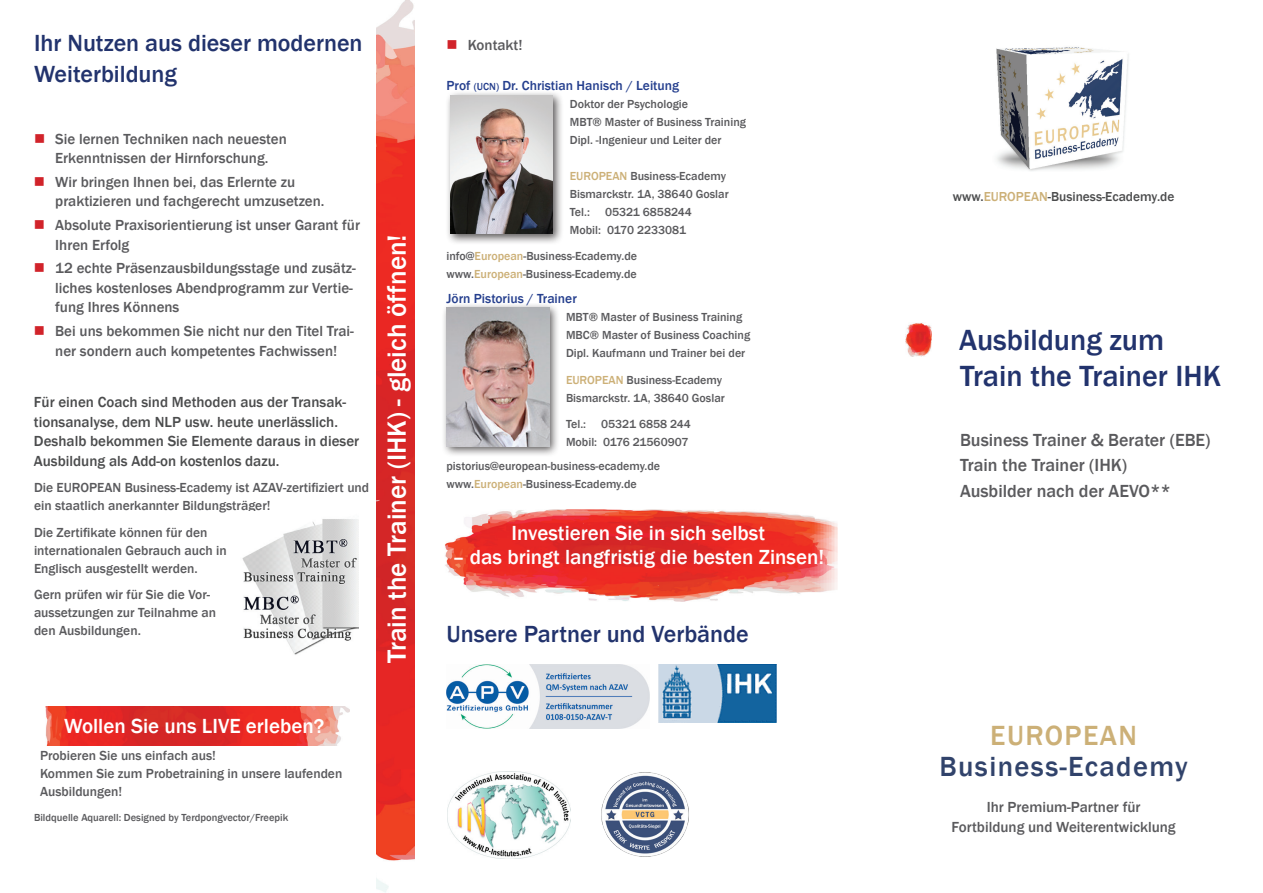
<style>
.page{position:relative;width:1263px;height:893px;background:#fff}
.page>*{position:absolute;margin:0;border:0;box-sizing:border-box;transform-origin:0 0}
.t1{font:500 30px/36px "Franklin Gothic";color:#22336d}
.t2{font:500 28.5px "Franklin Gothic";letter-spacing:.05em;color:#31436b}
.t3{font:500 28.5px "Franklin Gothic";color:#ccb077}
.t4{font:500 27px "Franklin Gothic";color:#fff}
.t5{font:500 24px/30.8px "Franklin Gothic";color:#22336d}
.t6{font:500 21px "Franklin Gothic";color:#fff}
.t7{font:500 18px/25.5px "Franklin Gothic";color:#5a5a5d}
.t8{font:500 15px/19.5px "Franklin Gothic";color:#5a5a5d}
.t9{font:500 15px/19.5px "Franklin Gothic";color:#4b4c4d}
.t10{font:500 13.5px/18px "Franklin Gothic";color:#5a5a5d}
.t11{font:500 13.5px "Franklin Gothic";color:#253f8e}
.t12{font:500 13.35px "Franklin Gothic";color:#4b4c4d}
.t13{font:500 12px/18px "Franklin Gothic";color:#5a5a5d}
.t14{font:500 10.5px "Franklin Gothic";color:#5a5a5d}
.s1{font-size:10.5px}
.s2{color:#ccb077}
</style>
<div class="page">
<img style="left:45px;top:706px;width:304px;height:39px">
<img style="left:996px;top:47px;width:133px;height:124px">
<img style="left:905px;top:322px;width:26px;height:34px">
<img style="left:446px;top:664px;width:203px;height:64px">
<img style="left:658px;top:664px;width:118px;height:59px">
<img style="left:447px;top:772px;width:123px;height:87px">
<img style="left:601px;top:772px;width:88px;height:85px">
<img style="left:376px;top:0;width:39px;height:893px">
<img style="left:242px;top:519px;width:116px;height:136px">
<div style="left:445px;top:90px;width:119px;height:155px;background:#231f20;opacity:.75"></div>
<img style="left:450px;top:95px;width:103px;height:139px">
<img style="left:445px;top:509px;width:393px;height:92px">
<div style="left:441px;top:303px;width:119px;height:155px;background:#231f20;opacity:.75"></div>
<img style="left:446px;top:308px;width:103px;height:138px">
<h3 class="t5" style="left:34px;top:28px;width:330px">Ihr Nutzen aus dieser modernen<br>Weiterbildung</h3>
<p class="t8" style="left:55px;top:129px;width:233px">Sie lernen Techniken nach neuesten<br>Erkenntnissen der Hirnforschung.</p>
<p class="t8" style="left:55px;top:172px;width:271px">Wir bringen Ihnen bei, das Erlernte zu praktizieren und fachgerecht umzusetzen.</p>
<p class="t8" style="left:55px;top:215px;width:306px">Absolute Praxisorientierung ist unser Garant für<br>Ihren Erfolg</p>
<p class="t8" style="left:55px;top:259px;width:302px">12 echte Präsenzausbildungsstage und zusätz&shy;liches kostenloses Abendprogramm zur Vertie&shy;fung Ihres Könnens</p>
<p class="t8" style="left:55px;top:321px;width:300px">Bei uns bekommen Sie nicht nur den Titel Trai&shy;ner sondern auch kompetentes Fachwissen!</p>
<p class="t9" style="left:34px;top:393px;width:327px">Für einen Coach sind Methoden aus der Transak&shy;tionsanalyse, dem NLP usw. heute unerlässlich.<br>Deshalb bekommen Sie Elemente daraus in dieser Ausbildung als Add-on kostenlos dazu.</p>
<p class="t10" style="left:34px;top:479px;width:337px">Die EUROPEAN Business-Ecademy ist AZAV-zertifiziert und ein staatlich anerkannter Bildungsträger!</p>
<p class="t10" style="left:34px;top:524px;width:194px">Die Zertifikate können für den internationalen Gebrauch auch in<br>Englisch ausgestellt werden.</p>
<p class="t10" style="left:34px;top:586px;width:184px">Gern prüfen wir für Sie die Vor&shy;aussetzungen zur Teilnahme an den Ausbildungen.</p>
<h3 class="t4" style="left:380px;top:663px;width:430px;rotate:-90deg">Train the Trainer (IHK) - gleich öffnen!</h3>
<h3 class="t6" style="left:64px;top:713px;width:262px">Wollen Sie uns LIVE erleben?</h3>
<p class="t10" style="left:40px;top:747px;width:304px">Probieren Sie uns einfach aus!<br>Kommen Sie zum Probetraining in unsere laufenden<br>Ausbildungen!</p>
<p class="t14" style="left:34px;top:811px;width:256px">Bildquelle Aquarell: Designed by Terdpongvector/Freepik</p>
<p class="t8" style="left:468px;top:35px;width:56px">Kontakt!</p>
<p class="t11" style="left:446px;top:77px;width:234px">Prof <span class="s1">(UCN)</span> Dr. Christian Hanisch / Leitung</p>
<p class="t13" style="left:570px;top:95px;width:178px">Doktor der Psychologie<br>MBT® Master of Business Training<br>Dipl. -Ingenieur und Leiter der</p>
<p class="t13" style="left:570px;top:167px;width:160px"><span class="s2">EUROPEAN</span> Business-Ecademy<br>Bismarckstr. 1A, 38640 Goslar<br>Tel.: 05321 6858244<br>Mobil: 0170 2233081</p>
<p class="t13" style="left:446px;top:247px;width:192px">info@<span class="s2">European</span>-Business-Ecademy.de www.<span class="s2">European</span>-Business-Ecademy.de</p>
<p class="t11" style="left:446px;top:290px;width:132px">Jörn Pistorius / Trainer</p>
<p class="t13" style="left:566px;top:308px;width:186px">MBT® Master of Business Training<br>MBC® Master of Business Coaching<br>Dipl. Kaufmann und Trainer bei der</p>
<p class="t13" style="left:566px;top:371px;width:160px"><span class="s2">EUROPEAN</span> Business-Ecademy<br>Bismarckstr. 1A, 38640 Goslar</p>
<p class="t13" style="left:566px;top:415px;width:126px">Tel.: 05321 6858 244<br>Mobil: 0176 21560907</p>
<p class="t13" style="left:446px;top:457px;width:215px">pistorius@european-business-ecademy.de www.<span class="s2">European</span>-Business-Ecademy.de</p>
<h3 class="t6" style="left:511px;top:520px;width:255px">Investieren Sie in sich selbst</h3>
<h3 class="t6" style="left:452px;top:544px;width:373px">– das bringt langfristig die besten Zinsen!</h3>
<h3 class="t5" style="left:446px;top:619px;width:304px">Unsere Partner und Verbände</h3>
<p class="t12" style="left:953px;top:188px;width:223px">www.<span class="s2">EUROPEAN</span>-Business-Ecademy.de</p>
<h1 class="t1" style="left:959px;top:323px;width:263px">Ausbildung zum<br>Train the Trainer IHK</h1>
<h3 class="t7" style="left:960px;top:427px;width:252px">Business Trainer &amp; Berater (EBE)<br>Train the Trainer (IHK)<br>Ausbilder nach der AEVO**</h3>
<h2 class="t3" style="left:990px;top:718px;width:36px">European</h2>
<h2 class="t2" style="left:939px;top:748px;width:250px">Business-Ecademy</h2>
<p class="t8" style="left:951px;top:797px;width:226px;text-align:center">Ihr Premium-Partner für<br>Fortbildung und Weiterentwicklung</p>
</div>
